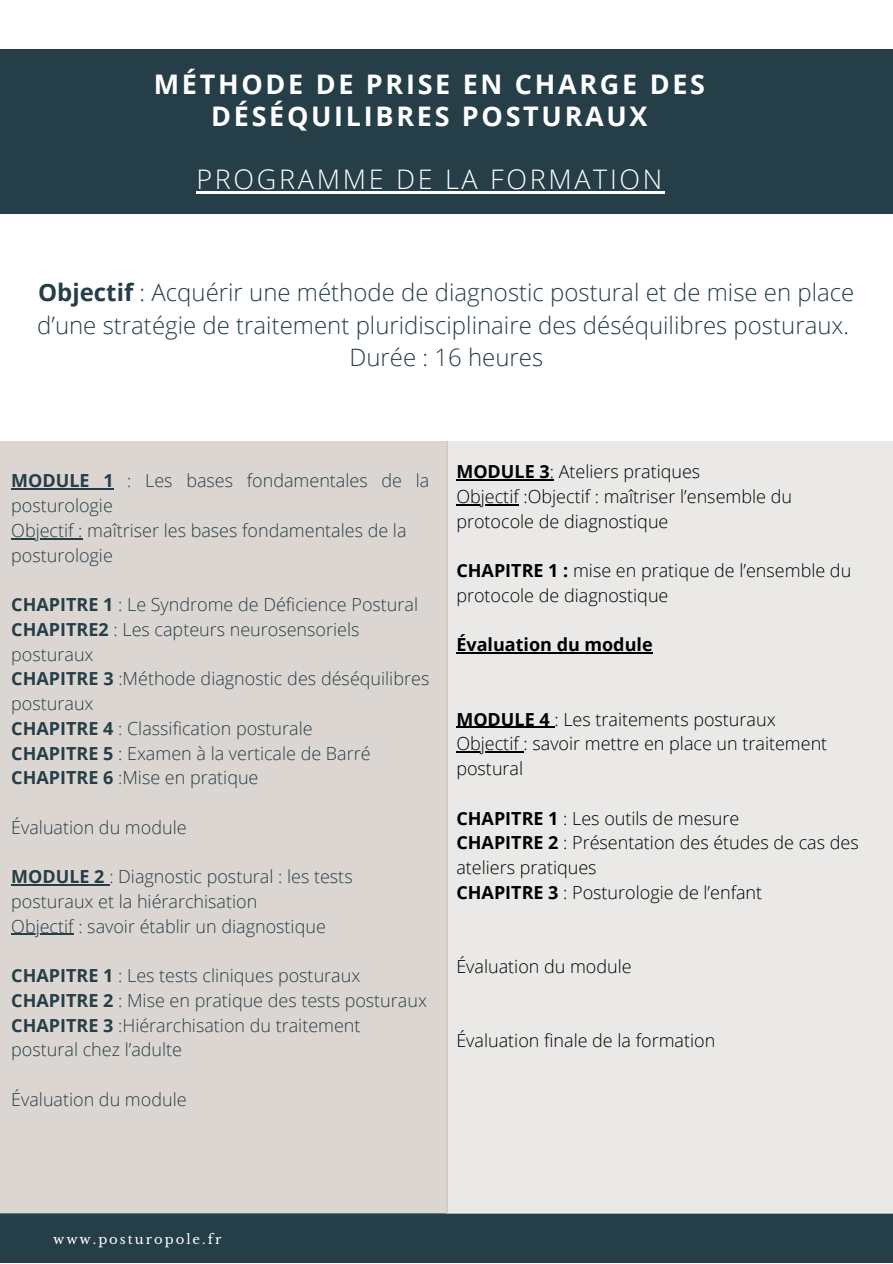
<style>
.page{position:relative;width:893px;height:1264px;background:#fff}
.page>*{position:absolute;margin:0;border:0;box-sizing:border-box;transform-origin:0 0}
.t1{font:700 27px/31.5px "Open Sans";letter-spacing:.1em;color:#fff;text-align:center}
.t2{font:300 27px "Open Sans";letter-spacing:.1em;color:#fff}
.t3{font:300 24px/32.5px "Open Sans";color:#263e47}
.t4{font:300 18px/24.8px "Open Sans";color:#263e47}
.t5{font:300 18px/24.8px "Open Sans";color:#000}
.t6{font:700 18px "Open Sans";color:#000}
.t7{font:13.2px "Libre Baskerville";letter-spacing:.15em;color:#fff}
.s1{font-weight:700}
</style>
<div class="page">
<div style="left:0;top:1213px;width:892px;height:49px;background:#263e47"></div>
<div style="left:0;top:49px;width:892px;height:164px;background:#263e47"></div>
<div style="left:446px;top:441px;width:446px;height:772px;background:#eae9e7"></div>
<hr style="left:456px;top:479px;width:93px;height:1px;background:#000">
<hr style="left:456px;top:504px;width:63px;height:1px;background:#000">
<hr style="left:456px;top:652px;width:196px;height:1px;background:#000">
<hr style="left:456px;top:726px;width:98px;height:1px;background:#000">
<hr style="left:456px;top:751px;width:67px;height:1px;background:#000">
<hr style="left:196px;top:191px;width:469px;height:2px;background:#fff">
<div style="left:0;top:441px;width:447px;height:772px;background:#dcd6d2"></div>
<hr style="left:11px;top:488px;width:103px;height:1px;background:#263e47">
<hr style="left:11px;top:538px;width:72px;height:1px;background:#263e47">
<hr style="left:11px;top:884px;width:98px;height:1px;background:#263e47">
<hr style="left:11px;top:933px;width:63px;height:2px;background:#263e47">
<p class="t1" style="left:154px;top:68px;width:552px">MÉTHODE DE PRISE EN CHARGE DES<br>DÉSÉQUILIBRES POSTURAUX</p>
<p class="t2" style="left:196px;top:160px;width:467px">PROGRAMME DE LA FORMATION</p>
<p class="t3" style="left:37px;top:275px;width:818px"><span class="s1">Objectif</span> : Acquérir une méthode de diagnostic postural et de mise en place d’une stratégie de traitement pluridisciplinaire des déséquilibres posturaux.</p>
<p class="t3" style="left:349px;top:341px;width:195px">Durée : 16 heures</p>
<p class="t4" style="left:11px;top:468px;width:419px"><span class="s1">MODULE 1</span> : Les bases fondamentales de la posturologie</p>
<p class="t4" style="left:11px;top:517px;width:397px">Objectif : maîtriser les bases fondamentales de la posturologie</p>
<p class="t4" style="left:11px;top:591px;width:408px"><span class="s1">CHAPITRE 1</span> : Le Syndrome de Déficience Postural</p>
<p class="t4" style="left:11px;top:616px;width:350px"><span class="s1">CHAPITRE2</span> : Les capteurs neurosensoriels posturaux</p>
<p class="t4" style="left:11px;top:666px;width:419px"><span class="s1">CHAPITRE 3</span> :Méthode diagnostic des déséquilibres posturaux</p>
<p class="t4" style="left:11px;top:715px;width:303px"><span class="s1">CHAPITRE 4</span> : Classification posturale</p>
<p class="t4" style="left:11px;top:740px;width:361px"><span class="s1">CHAPITRE 5</span> : Examen à la verticale de Barré</p>
<p class="t4" style="left:11px;top:765px;width:249px"><span class="s1">CHAPITRE 6</span> :Mise en pratique</p>
<p class="t4" style="left:11px;top:814px;width:177px">Évaluation du module</p>
<p class="t4" style="left:11px;top:863px;width:343px"><span class="s1">MODULE 2</span> : Diagnostic postural : les tests posturaux et la hiérarchisation</p>
<p class="t4" style="left:11px;top:913px;width:316px">Objectif : savoir établir un diagnostique</p>
<p class="t4" style="left:11px;top:962px;width:350px"><span class="s1">CHAPITRE 1</span> : Les tests cliniques posturaux</p>
<p class="t4" style="left:11px;top:987px;width:417px"><span class="s1">CHAPITRE 2</span> : Mise en pratique des tests posturaux</p>
<p class="t4" style="left:11px;top:1012px;width:351px"><span class="s1">CHAPITRE 3</span> :Hiérarchisation du traitement postural chez l’adulte</p>
<p class="t4" style="left:11px;top:1086px;width:177px">Évaluation du module</p>
<p class="t5" style="left:456px;top:459px;width:245px"><span class="s1">MODULE 3</span>: Ateliers pratiques</p>
<p class="t5" style="left:456px;top:483px;width:337px">Objectif :Objectif : maîtriser l’ensemble du protocole de diagnostique</p>
<p class="t5" style="left:456px;top:557px;width:396px"><span class="s1">CHAPITRE 1 :</span> mise en pratique de l’ensemble du protocole de diagnostique</p>
<p class="t6" style="left:456px;top:632px;width:198px">Évaluation du module</p>
<p class="t5" style="left:456px;top:706px;width:321px"><span class="s1">MODULE 4</span> : Les traitements posturaux</p>
<p class="t5" style="left:456px;top:731px;width:372px">Objectif : savoir mettre en place un traitement postural</p>
<p class="t5" style="left:456px;top:805px;width:284px"><span class="s1">CHAPITRE 1</span> : Les outils de mesure</p>
<p class="t5" style="left:456px;top:829px;width:404px"><span class="s1">CHAPITRE 2</span> : Présentation des études de cas des ateliers pratiques</p>
<p class="t5" style="left:456px;top:879px;width:307px"><span class="s1">CHAPITRE 3</span> : Posturologie de l’enfant</p>
<p class="t5" style="left:456px;top:953px;width:177px">Évaluation du module</p>
<p class="t5" style="left:456px;top:1027px;width:260px">Évaluation finale de la formation</p>
<p class="t7" style="left:53px;top:1230px;width:170px">www.posturopole.fr</p>
</div>
